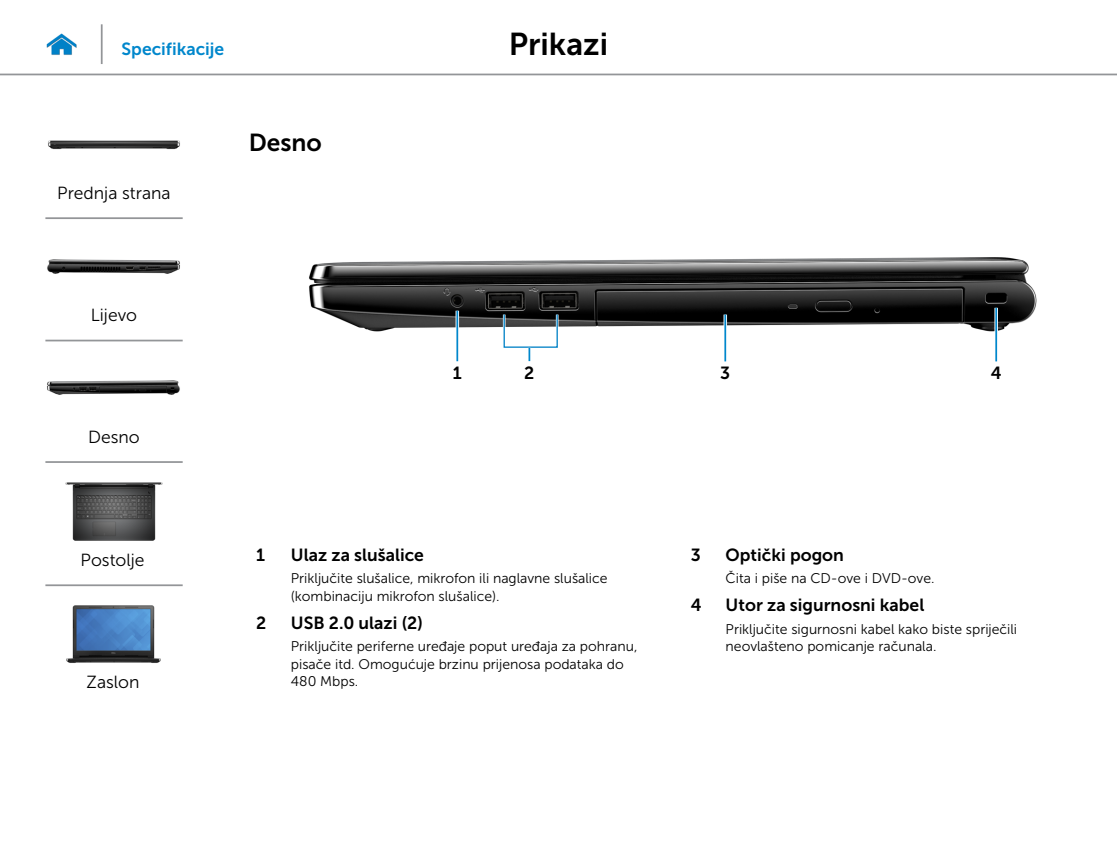
<style>
.page{position:relative;width:1117px;height:844px;background:#fff}
.page>*{position:absolute;margin:0;border:0;box-sizing:border-box;transform-origin:0 0}
.t1{font:31.5px "Museo Sans For Dell 700";color:#000}
.Head2{font:24.5px "Museo Sans For Dell 700";color:#000}
.Callout_Head{font:17.5px "Museo Sans For Dell 700";color:#000}
.t2{font:17.5px "Museo Sans For Dell 300";color:#000}
.t3{font:17.5px "Museo Sans For Dell 700";color:#0087cc}
.Callout-L{font:17.5px "Museo Sans For Dell 700";color:#000}
.Callout_description{font:14px/17.5px "Museo Sans For Dell 300";color:#000}
</style>
<div class="page">
<hr style="left:0;top:74px;width:1116px;height:1px;background:#939598">
<img style="left:46px;top:33px;width:31px;height:22px">
<img style="left:309px;top:257px;width:728px;height:92px">
<svg style="left:455px;top:310px;width:4px;height:51px"></svg>
<hr style="left:456px;top:310px;width:2px;height:51px;background:#0087cc">
<hr style="left:723px;top:314px;width:3px;height:47px;background:#fff">
<hr style="left:724px;top:314px;width:2px;height:47px;background:#0087cc">
<hr style="left:994px;top:308px;width:3px;height:53px;background:#fff">
<hr style="left:995px;top:308px;width:1px;height:53px;background:#0087cc">
<div style="left:503px;top:313px;width:55px;height:35px;border:3px solid #fff"></div>
<div style="left:503px;top:314px;width:54px;height:34px;border:1px solid #0081c6"></div>
<svg style="left:527px;top:348px;width:4px;height:13px"></svg>
<svg style="left:528px;top:348px;width:2px;height:13px"></svg>
<hr style="left:101px;top:24px;width:2px;height:40px;background:#939598">
<img style="left:48px;top:140px;width:132px;height:10px">
<img style="left:47px;top:259px;width:133px;height:15px">
<img style="left:47px;top:380px;width:133px;height:15px">
<img style="left:65px;top:482px;width:98px;height:59px">
<img style="left:66px;top:605px;width:95px;height:58px">
<hr style="left:45px;top:217px;width:138px;height:2px;background:#939598">
<hr style="left:45px;top:339px;width:138px;height:2px;background:#939598">
<hr style="left:45px;top:461px;width:138px;height:2px;background:#939598">
<hr style="left:45px;top:584px;width:138px;height:2px;background:#939598">
<p class="t3" style="left:122px;top:39px;width:104px">Specifikacije</p>
<h1 class="t1" style="left:508px;top:26px;width:101px">Prikazi</h1>
<p class="t2" style="left:57px;top:183px;width:115px">Prednja strana</p>
<p class="t2" style="left:91px;top:305px;width:48px">Lijevo</p>
<p class="t2" style="left:88px;top:428px;width:53px">Desno</p>
<p class="t2" style="left:81px;top:550px;width:65px">Postolje</p>
<p class="t2" style="left:87px;top:672px;width:54px">Zaslon</p>
<p class="Head2" style="left:249px;top:128px;width:75px">Desno</p>
<p class="Callout-L" style="left:452px;top:363px;width:10px">1</p>
<p class="Callout-L" style="left:524px;top:363px;width:12px">2</p>
<p class="Callout-L" style="left:720px;top:363px;width:12px">3</p>
<p class="Callout-L" style="left:990px;top:363px;width:12px">4</p>
<p class="Callout_Head" style="left:256px;top:544px;width:10px">1</p>
<p class="Callout_Head" style="left:291px;top:544px;width:134px">Ulaz za slušalice</p>
<p class="Callout_description" style="left:291px;top:569px;width:318px">Priključite slušalice, mikrofon ili naglavne slušalice (kombinaciju mikrofon slušalice).</p>
<p class="Callout_Head" style="left:256px;top:612px;width:12px">2</p>
<p class="Callout_Head" style="left:291px;top:612px;width:133px">USB 2.0 ulazi (2)</p>
<p class="Callout_description" style="left:291px;top:637px;width:348px">Priključite periferne uređaje poput uređaja za pohranu, pisače itd. Omogućuje brzinu prijenosa podataka do<br>480 Mbps.</p>
<p class="Callout_Head" style="left:690px;top:544px;width:12px">3</p>
<p class="Callout_Head" style="left:725px;top:544px;width:120px">Optički pogon</p>
<p class="Callout_description" style="left:725px;top:569px;width:210px">Čita i piše na CD- ove i DVD- ove.</p>
<p class="Callout_Head" style="left:690px;top:595px;width:12px">4</p>
<p class="Callout_Head" style="left:725px;top:595px;width:200px">Utor za sigurnosni kabel</p>
<p class="Callout_description" style="left:725px;top:620px;width:293px">Priključite sigurnosni kabel kako biste spriječili neovlašteno pomicanje računala.</p>
</div>
